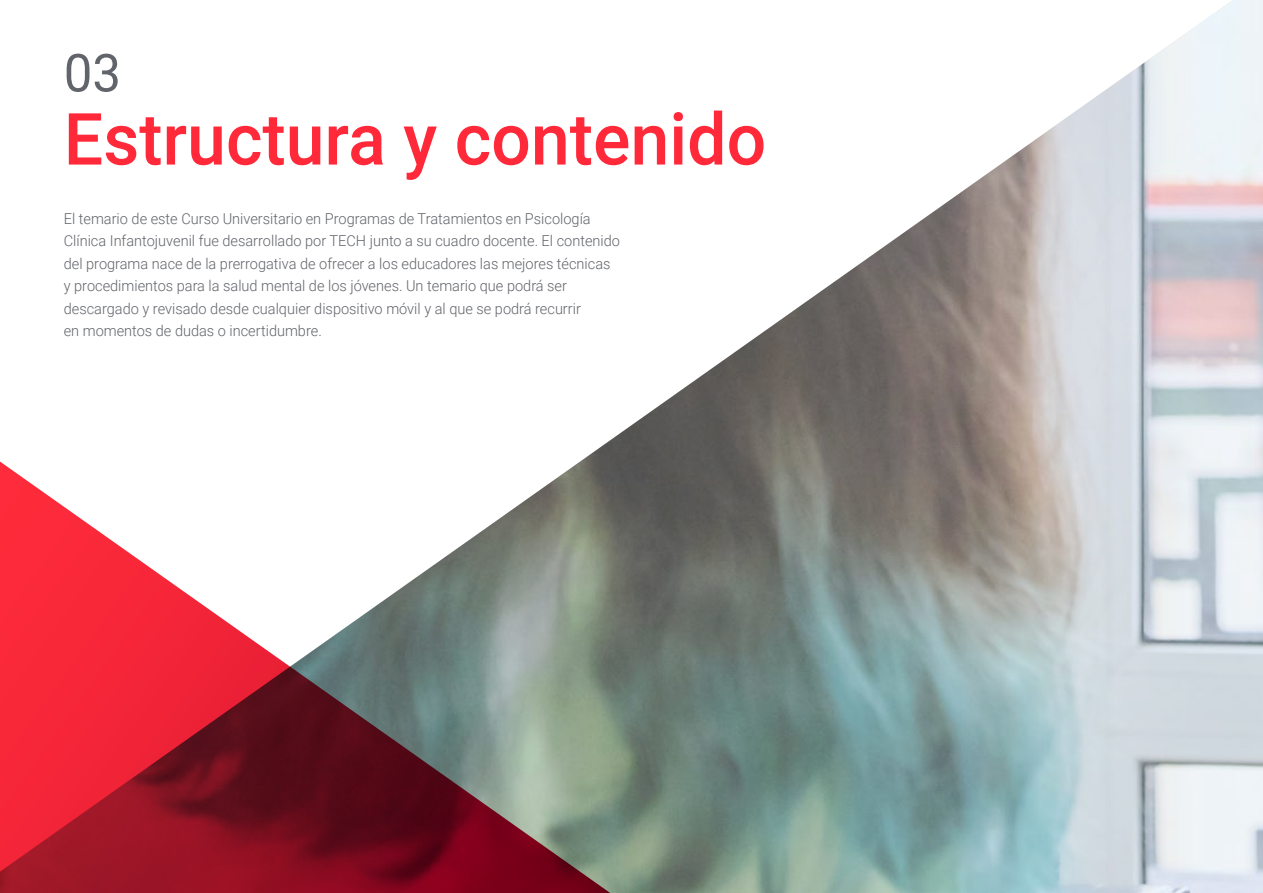
<style>
.page{position:relative;width:1263px;height:893px;background:#fff}
.page>*{position:absolute;margin:0;border:0;box-sizing:border-box;transform-origin:0 0}
.t1{font:500 72px "Roboto";color:#ff293a}
.t2{font:52.5px "Roboto";color:#61646a}
.t3{font:300 15px/22.5px "Roboto";color:#61646a}
</style>
<div class="page">
<img style="left:602px;top:0;width:661px;height:893px">
<svg style="left:0;top:446px;width:640px;height:447px"></svg>
<h2 class="t2" style="left:64px;top:36px;width:59px">03</h2>
<h1 class="t1" style="left:64px;top:89px;width:704px">Estructura y contenido</h1>
<p class="t3" style="left:64px;top:207px;width:558px">El temario de este Curso Universitario en Programas de Tratamientos en Psicología Clínica Infantojuvenil fue desarrollado por TECH junto a su cuadro docente. El contenido del programa nace de la prerrogativa de ofrecer a los educadores las mejores técnicas y procedimientos para la salud mental de los jóvenes. Un temario que podrá ser descargado y revisado desde cualquier dispositivo móvil y al que se podrá recurrir<br>en momentos de dudas o incertidumbre.</p>
</div>
